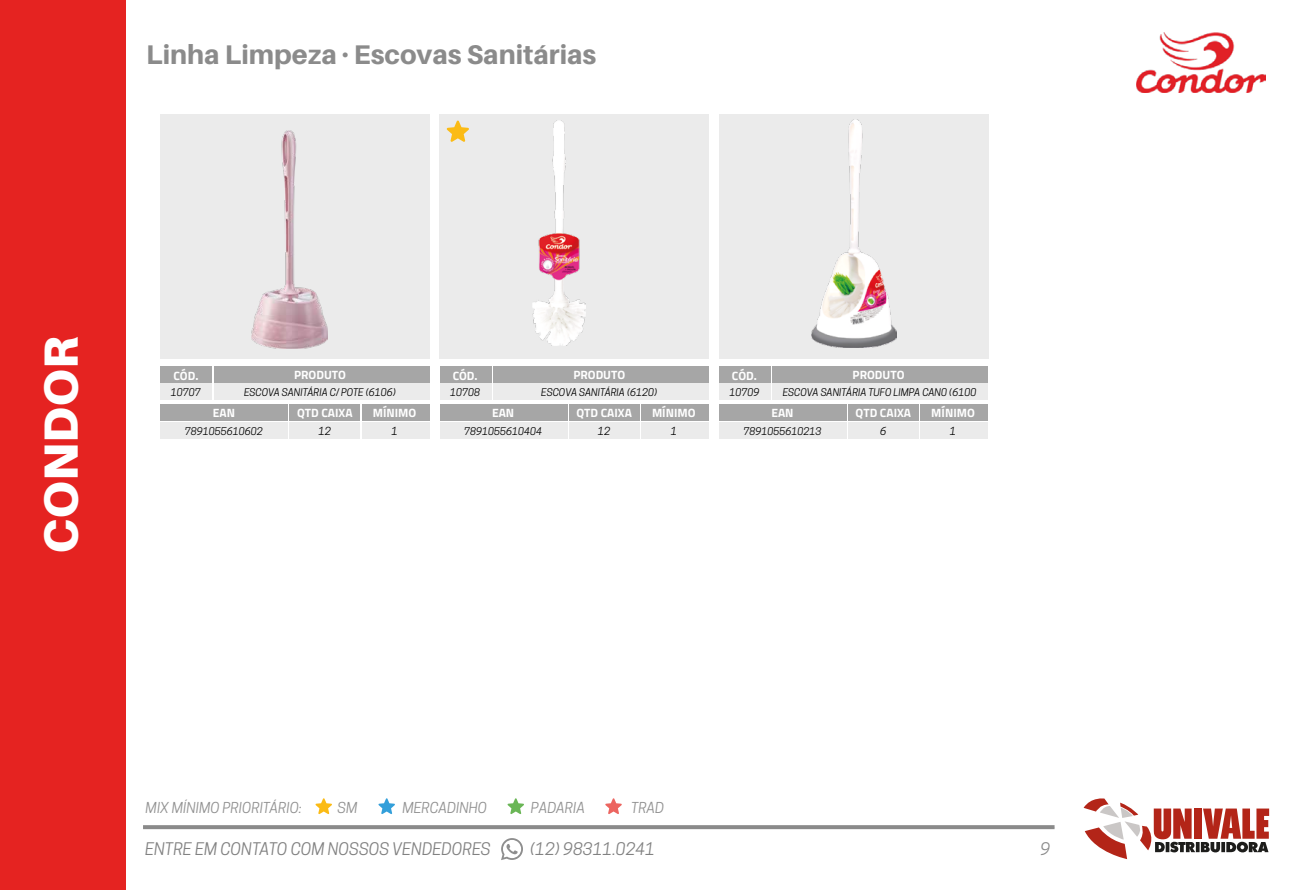
<style>
.page{position:relative;width:1300px;height:890px;background:#fff}
.page>*{position:absolute;margin:0;border:0;box-sizing:border-box;transform-origin:0 0}
.t1{font:900 48px "Aileron";color:#fff}
.t2{font:800 27px "Aileron";color:#8b8b8b}
.t3{font:italic 16.3px "Cooper Hewitt";color:#818181}
.t4{font:italic 16.3px "Cooper Hewitt";color:#8a8a8a}
.t5{font:italic 14.2px "Cooper Hewitt";color:#919191}
.t6{font:700 12px "Titillium Web";color:#fff}
.t7{font:italic 10.5px "Cooper Hewitt";color:#010101}
.t8{font:italic 10px "Cooper Hewitt";color:#010101}
</style>
<div class="page">
<svg style="left:143px;top:825px;width:912px;height:4px;background:#8e8e8e"></svg>
<div style="left:1194px;top:809px;width:8px;height:30px;background:#b32518"></div>
<svg style="left:1084px;top:798px;width:111px;height:61px"></svg>
<svg style="left:1196px;top:842px;width:4px;height:10px"></svg>
<svg style="left:1201px;top:809px;width:68px;height:43px"></svg>
<svg style="left:315px;top:798px;width:17px;height:16px"></svg>
<svg style="left:605px;top:798px;width:17px;height:16px"></svg>
<svg style="left:378px;top:798px;width:17px;height:16px"></svg>
<svg style="left:508px;top:798px;width:16px;height:16px"></svg>
<svg style="left:501px;top:838px;width:22px;height:22px"></svg>
<div style="left:0;top:0;width:126px;height:890px;background:#e52321"></div>
<img style="left:1136px;top:33px;width:129px;height:60px">
<div style="left:160px;top:115px;width:269px;height:244px;background:#ebebeb"></div>
<div style="left:440px;top:115px;width:269px;height:244px;background:#ebebeb"></div>
<div style="left:719px;top:115px;width:270px;height:244px;background:#ebebeb"></div>
<div style="left:161px;top:366px;width:51px;height:16px;background:#a6a6a6"></div>
<div style="left:289px;top:405px;width:71px;height:16px;background:#a6a6a6"></div>
<div style="left:362px;top:405px;width:67px;height:16px;background:#a6a6a6"></div>
<div style="left:160px;top:405px;width:128px;height:16px;background:#a6a6a6"></div>
<div style="left:214px;top:366px;width:215px;height:16px;background:#a6a6a6"></div>
<div style="left:161px;top:384px;width:51px;height:16px;background:#ebebeb"></div>
<div style="left:289px;top:422px;width:71px;height:17px;background:#ebebeb"></div>
<div style="left:362px;top:422px;width:67px;height:17px;background:#ebebeb"></div>
<div style="left:160px;top:422px;width:128px;height:17px;background:#ebebeb"></div>
<div style="left:214px;top:384px;width:215px;height:16px;background:#ebebeb"></div>
<div style="left:719px;top:366px;width:52px;height:16px;background:#a6a6a6"></div>
<div style="left:848px;top:405px;width:71px;height:16px;background:#a6a6a6"></div>
<div style="left:921px;top:405px;width:67px;height:16px;background:#a6a6a6"></div>
<div style="left:719px;top:405px;width:128px;height:16px;background:#a6a6a6"></div>
<div style="left:772px;top:366px;width:216px;height:16px;background:#a6a6a6"></div>
<div style="left:719px;top:384px;width:52px;height:16px;background:#ebebeb"></div>
<div style="left:848px;top:422px;width:71px;height:17px;background:#ebebeb"></div>
<div style="left:921px;top:422px;width:67px;height:17px;background:#ebebeb"></div>
<div style="left:719px;top:422px;width:128px;height:17px;background:#ebebeb"></div>
<div style="left:772px;top:384px;width:216px;height:16px;background:#ebebeb"></div>
<div style="left:440px;top:366px;width:52px;height:16px;background:#a6a6a6"></div>
<div style="left:569px;top:405px;width:71px;height:16px;background:#a6a6a6"></div>
<div style="left:641px;top:405px;width:67px;height:16px;background:#a6a6a6"></div>
<div style="left:440px;top:405px;width:127px;height:16px;background:#a6a6a6"></div>
<div style="left:493px;top:366px;width:215px;height:16px;background:#a6a6a6"></div>
<div style="left:440px;top:384px;width:52px;height:16px;background:#ebebeb"></div>
<div style="left:569px;top:422px;width:71px;height:17px;background:#ebebeb"></div>
<div style="left:641px;top:422px;width:67px;height:17px;background:#ebebeb"></div>
<div style="left:440px;top:422px;width:127px;height:17px;background:#ebebeb"></div>
<div style="left:493px;top:384px;width:215px;height:16px;background:#ebebeb"></div>
<img style="left:812px;top:119px;width:85px;height:228px">
<img style="left:252px;top:131px;width:75px;height:217px">
<img style="left:532px;top:121px;width:53px;height:225px">
<svg style="left:447px;top:121px;width:22px;height:21px"></svg>
<h2 class="t2" style="left:146px;top:40px;width:452px">Linha Limpeza . Escovas Sanitárias</h2>
<h1 class="t1" style="left:33px;top:554px;width:219px;rotate:-90deg">CONDOR</h1>
<p class="t6" style="left:173px;top:366px;width:26px">CÓD.</p>
<p class="t6" style="left:294px;top:365px;width:53px">PRODUTO</p>
<p class="t6" style="left:213px;top:404px;width:24px">EAN</p>
<p class="t6" style="left:297px;top:404px;width:57px">QTD CAIXA</p>
<p class="t6" style="left:373px;top:404px;width:45px">MÍNIMO</p>
<p class="t8" style="left:171px;top:387px;width:31px">10707</p>
<p class="t8" style="left:244px;top:387px;width:154px">ESCOVA SANITÁRIA C/ POTE (6106)</p>
<p class="t8" style="left:185px;top:425px;width:79px">7891055610602</p>
<p class="t7" style="left:319px;top:425px;width:14px">12</p>
<p class="t7" style="left:391px;top:425px;width:8px">1</p>
<p class="t6" style="left:453px;top:366px;width:26px">CÓD.</p>
<p class="t6" style="left:573px;top:365px;width:53px">PRODUTO</p>
<p class="t6" style="left:492px;top:404px;width:24px">EAN</p>
<p class="t6" style="left:576px;top:404px;width:57px">QTD CAIXA</p>
<p class="t6" style="left:652px;top:404px;width:45px">MÍNIMO</p>
<p class="t8" style="left:450px;top:387px;width:31px">10708</p>
<p class="t8" style="left:541px;top:387px;width:118px">ESCOVA SANITÁRIA (6120)</p>
<p class="t8" style="left:464px;top:425px;width:79px">7891055610404</p>
<p class="t7" style="left:598px;top:425px;width:14px">12</p>
<p class="t7" style="left:671px;top:425px;width:8px">1</p>
<p class="t6" style="left:732px;top:366px;width:26px">CÓD.</p>
<p class="t6" style="left:853px;top:365px;width:53px">PRODUTO</p>
<p class="t6" style="left:771px;top:404px;width:24px">EAN</p>
<p class="t6" style="left:856px;top:404px;width:57px">QTD CAIXA</p>
<p class="t6" style="left:931px;top:404px;width:45px">MÍNIMO</p>
<p class="t8" style="left:729px;top:387px;width:31px">10709</p>
<p class="t8" style="left:783px;top:387px;width:195px">ESCOVA SANITÁRIA TUFO LIMPA CAN0 (6100</p>
<p class="t8" style="left:744px;top:425px;width:79px">7891055610213</p>
<p class="t7" style="left:880px;top:425px;width:8px">6</p>
<p class="t7" style="left:950px;top:425px;width:8px">1</p>
<h3 class="t5" style="left:146px;top:799px;width:158px">MIX MÍNIMO PRIORITÁRIO:</h3>
<h3 class="t5" style="left:337px;top:799px;width:21px">SM</h3>
<h3 class="t5" style="left:402px;top:799px;width:86px">MERCADINHO</h3>
<h3 class="t5" style="left:531px;top:799px;width:56px">PADARIA</h3>
<h3 class="t5" style="left:631px;top:799px;width:35px">TRAD</h3>
<h3 class="t3" style="left:145px;top:839px;width:347px">ENTRE EM CONTATO COM NOSSOS VENDEDORES</h3>
<h3 class="t3" style="left:530px;top:839px;width:127px">(12) 98311.0241</h3>
<h3 class="t4" style="left:1040px;top:839px;width:11px">9</h3>
</div>
